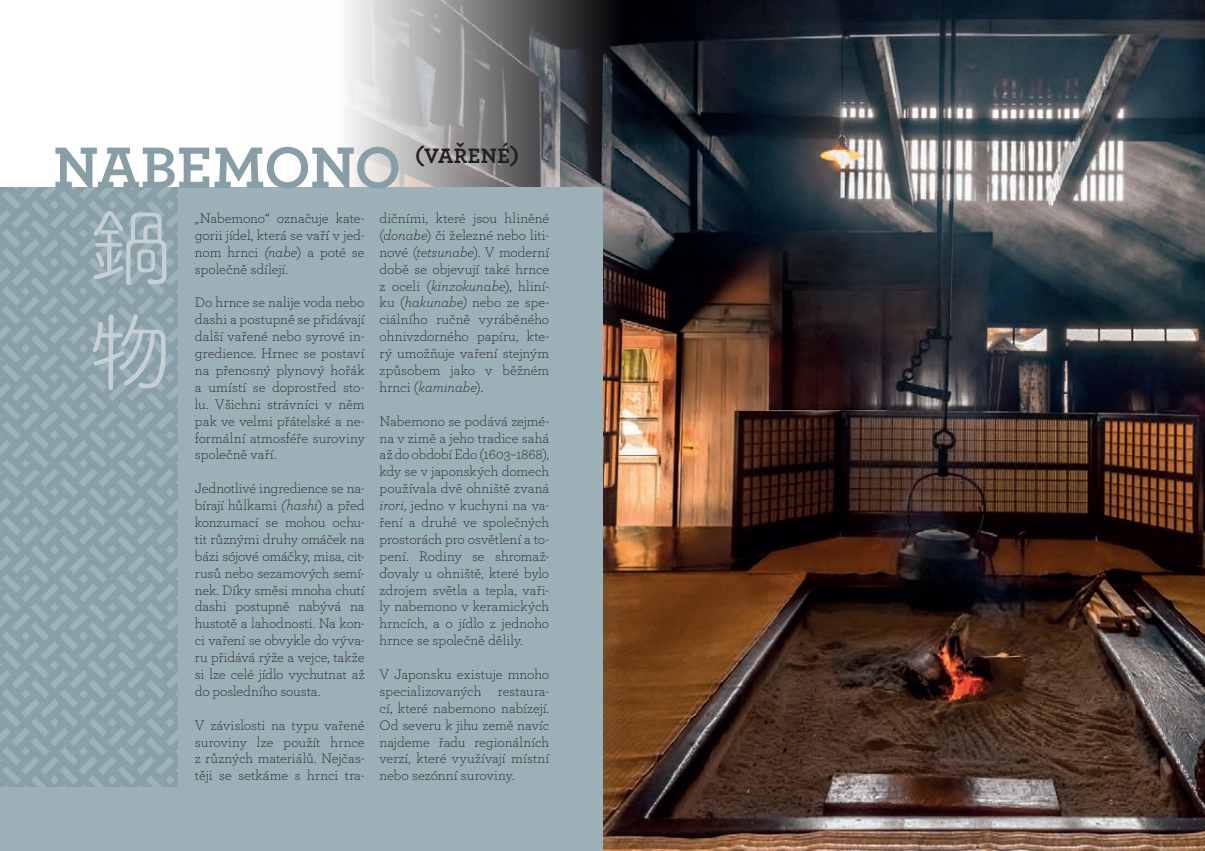
<style>
.page{position:relative;width:1205px;height:851px;background:#fff}
.page>*{position:absolute;margin:0;border:0;box-sizing:border-box;transform-origin:0 0}
.t1{font:700 61.25px "Archer";letter-spacing:-.015em;color:#889ea7}
.t2{font:700 21.88px "Archer";letter-spacing:.015em;color:#231f20}
.t3{font:300 14.38px/16.9px "Archer";color:#231f20;text-align:justify}
.s1{font-style:italic}
</style>
<div class="page">
<img style="left:245px;top:0;width:960px;height:850px">
<div style="left:0;top:188px;width:602px;height:662px;background:linear-gradient(to right,#92a8af,#a0b4ba)"></div>
<svg style="left:93px;top:314px;width:73px;height:76px;background:#a0b2b8"></svg>
<svg style="left:94px;top:211px;width:73px;height:74px;background:#a2b4bb"></svg>
<h1 class="t1" style="left:53px;top:119px;width:350px">NABEMONO</h1>
<h2 class="t2" style="left:415px;top:138px;width:106px">(VAŘENÉ)</h2>
<p class="t3" style="left:195px;top:209px;width:171px">„Nabemono“ označuje kate&shy;gorii jídel, která se vaří v jed&shy;nom hrnci <span class="s1">(nabe</span>) a poté se společně sdílejí.</p>
<p class="t3" style="left:195px;top:293px;width:171px">Do hrnce se nalije voda nebo dashi a postupně se přidávají další vařené nebo syrové in&shy;gredience. Hrnec se postaví na přenosný plynový hořák a umístí se doprostřed sto&shy;lu. Všichni strávníci v něm pak ve velmi přátelské a ne&shy;formální atmosféře suroviny společně vaří.</p>
<p class="t3" style="left:195px;top:479px;width:171px">Jednotlivé ingredience se na&shy;bírají hůlkami <span class="s1">(hashi</span>) a před konzumací se mohou ochu&shy;tit různými druhy omáček na bázi sójové omáčky, misa, cit&shy;rusů nebo sezamových semí&shy;nek. Díky směsi mnoha chutí dashi postupně nabývá na hustotě a lahodnosti. Na kon&shy;ci vaření se obvykle do výva&shy;ru přidává rýže a vejce, takže si lze celé jídlo vychutnat až do posledního sousta.</p>
<p class="t3" style="left:195px;top:715px;width:171px">V závislosti na typu vařené suroviny lze použít hrnce z různých materiálů. Nejčas&shy;těji se setkáme s hrnci tra-</p>
<p class="t3" style="left:380px;top:209px;width:171px">dičními, které jsou hliněné (<span class="s1">donabe</span>) či železné nebo liti&shy;nové (<span class="s1">tetsunabe</span>). V moderní době se objevují také hrnce z oceli (<span class="s1">kinzokunabe</span>), hliní&shy;ku (<span class="s1">hakunabe)</span> nebo ze spe&shy;ciálního ručně vyráběného ohnivzdorného papíru, kte&shy;rý umožňuje vaření stejným způsobem jako v běžném hrnci (<span class="s1">kaminabe</span>).</p>
<p class="t3" style="left:380px;top:412px;width:171px">Nabemono se podává zejmé&shy;na v zimě a jeho tradice sahá až do období Edo (1603–1868), kdy se v japonských domech používala dvě ohniště zvaná <span class="s1">irori</span>, jedno v kuchyni na va&shy;ření a druhé ve společných prostorách pro osvětlení a to&shy;pení. Rodiny se shromaž&shy;ďovaly u ohniště, které bylo zdrojem světla a tepla, vaři&shy;ly nabemono v keramických hrncích, a o jídlo z jednoho hrnce se společně dělily.</p>
<p class="t3" style="left:380px;top:665px;width:171px">V Japonsku existuje mnoho specializovaných restaura&shy;cí, které nabemono nabízejí.<br>Od severu k jihu země navíc najdeme řadu regionálních verzí, které využívají místní nebo sezónní suroviny.</p>
</div>
